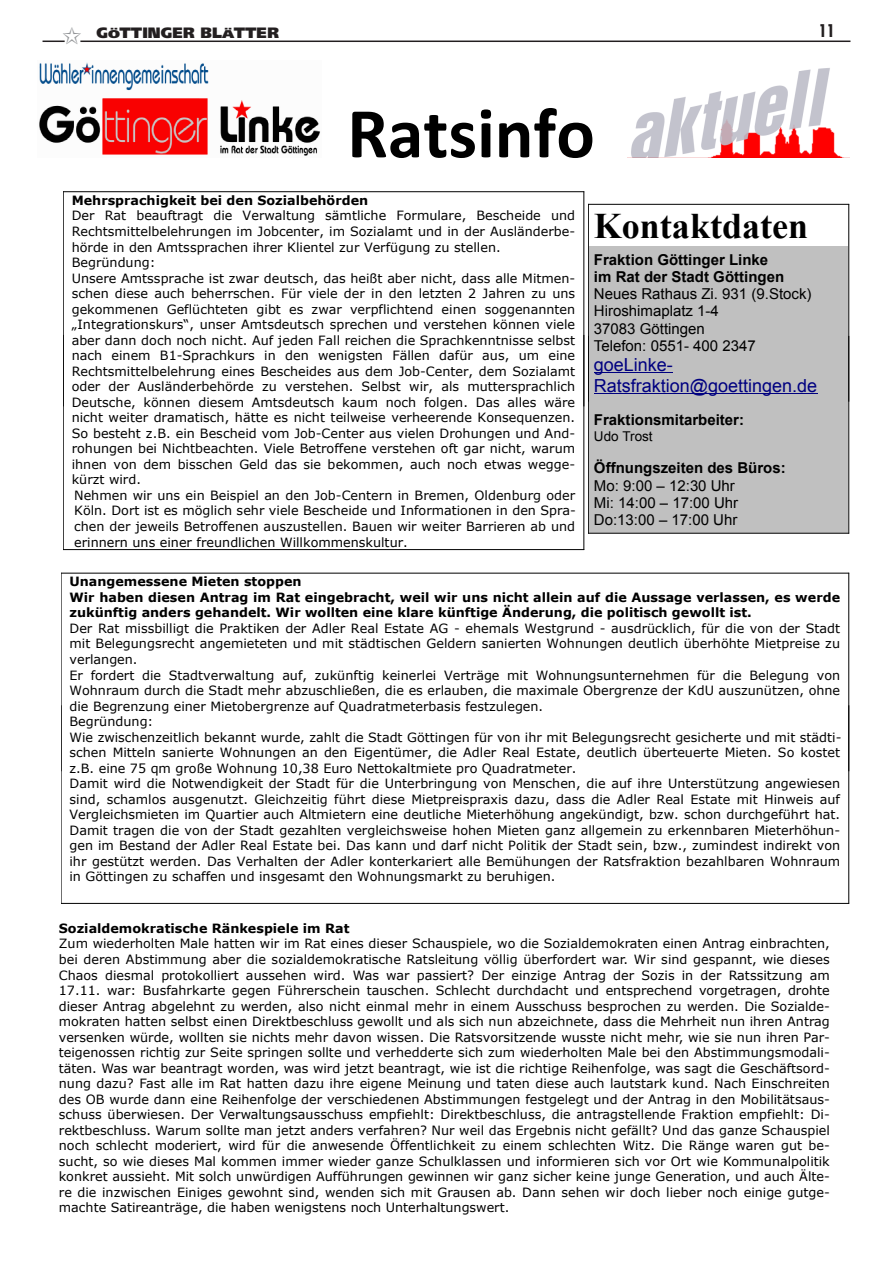
<style>
.page{position:relative;width:893px;height:1263px;background:#fff}
.page>*{position:absolute;margin:0;border:0;box-sizing:border-box;transform-origin:0 0}
.t1{font:700 72px "Calibri";color:#000}
.t2{font:700 36px "Times New Roman";color:#000}
.t3{font:18px/20.7px "Arial";color:#000080}
.t4{font:700 condensed 18px "Futura BT";color:#231f20}
.t5{font:15px/17.2px "Arial";color:#000}
.t6{font:700 15px/17.2px "Arial";color:#000}
.t7{font:900 15px "Frutiger";color:#231f20}
.t8{font:13.5px "Arial";color:#000}
.t9{font:12.75px/15.6px "Verdana";color:#000}
.t10{font:700 12.75px/15.5px "Verdana";color:#000}
.s1{font-size:11.25px}
</style>
<div class="page">
<hr style="left:80px;top:41px;width:770px;height:1px;background:#231f20">
<img style="left:39px;top:62px;width:281px;height:94px">
<img style="left:631px;top:68px;width:211px;height:89px">
<div style="left:589px;top:246px;width:259px;height:22px;background:#c0c0c0"></div>
<div style="left:589px;top:268px;width:259px;height:17px;background:#c0c0c0"></div>
<div style="left:589px;top:285px;width:259px;height:17px;background:#c0c0c0"></div>
<div style="left:589px;top:302px;width:259px;height:18px;background:#c0c0c0"></div>
<div style="left:589px;top:320px;width:259px;height:17px;background:#c0c0c0"></div>
<div style="left:589px;top:337px;width:259px;height:17px;background:#c0c0c0"></div>
<div style="left:589px;top:354px;width:259px;height:21px;background:#c0c0c0"></div>
<div style="left:589px;top:375px;width:259px;height:20px;background:#c0c0c0"></div>
<div style="left:589px;top:395px;width:259px;height:16px;background:#c0c0c0"></div>
<div style="left:589px;top:411px;width:259px;height:17px;background:#c0c0c0"></div>
<div style="left:589px;top:428px;width:259px;height:16px;background:#c0c0c0"></div>
<div style="left:589px;top:444px;width:259px;height:15px;background:#c0c0c0"></div>
<div style="left:589px;top:459px;width:259px;height:18px;background:#c0c0c0"></div>
<div style="left:589px;top:477px;width:259px;height:17px;background:#c0c0c0"></div>
<div style="left:589px;top:494px;width:259px;height:17px;background:#c0c0c0"></div>
<div style="left:589px;top:511px;width:259px;height:22px;background:#c0c0c0"></div>
<hr style="left:594px;top:372px;width:79px;height:1px;background:#000080">
<hr style="left:594px;top:393px;width:223px;height:1px;background:#000080">
<hr style="left:588px;top:204px;width:1px;height:198px;background:#000">
<hr style="left:588px;top:204px;width:261px;height:1px;background:#000">
<hr style="left:848px;top:204px;width:1px;height:198px;background:#000">
<hr style="left:588px;top:336px;width:1px;height:198px;background:#000">
<hr style="left:588px;top:533px;width:261px;height:1px;background:#000">
<hr style="left:848px;top:336px;width:1px;height:198px;background:#000">
<hr style="left:61px;top:573px;width:1px;height:198px;background:#000">
<hr style="left:61px;top:573px;width:788px;height:1px;background:#000">
<hr style="left:848px;top:573px;width:1px;height:198px;background:#000">
<hr style="left:61px;top:705px;width:1px;height:199px;background:#000">
<hr style="left:61px;top:903px;width:788px;height:1px;background:#000">
<hr style="left:848px;top:705px;width:1px;height:199px;background:#000">
<hr style="left:63px;top:191px;width:1px;height:215px;background:#000">
<hr style="left:63px;top:191px;width:521px;height:1px;background:#000">
<hr style="left:583px;top:191px;width:1px;height:215px;background:#000">
<hr style="left:63px;top:335px;width:1px;height:215px;background:#000">
<hr style="left:63px;top:549px;width:521px;height:1px;background:#000">
<hr style="left:583px;top:335px;width:1px;height:215px;background:#000">
<svg style="left:43px;top:40px;width:38px;height:2px"></svg>
<p class="t7" style="left:97px;top:24px;width:184px">G<span class="s1">Ö</span>TTINGER BL<span class="s1">Ä</span>TTER</p>
<h3 class="t4" style="left:819px;top:20px;width:17px">11</h3>
<h1 class="t1" style="left:347px;top:87px;width:249px">Ratsinfo</h1>
<p class="t10" style="left:72px;top:192px;width:298px">Mehrsprachigkeit bei den Sozialbehörden</p>
<p class="t9" style="left:72px;top:208px;width:506px">Der Rat beauftragt die Verwaltung sämtliche Formulare, Bescheide und Rechtsmittelbelehrungen im Jobcenter, im Sozialamt und in der Ausländerbe&shy;hörde in den Amtssprachen ihrer Klientel zur Verfügung zu stellen.<br>Begründung:<br>Unsere Amtssprache ist zwar deutsch, das heißt aber nicht, dass alle Mitmen&shy;schen diese auch beherrschen. Für viele der in den letzten 2 Jahren zu uns gekommenen Geflüchteten gibt es zwar verpflichtend einen soggenannten „Integrationskurs“, unser Amtsdeutsch sprechen und verstehen können viele aber dann doch noch nicht. Auf jeden Fall reichen die Sprachkenntnisse selbst nach einem B1-Sprachkurs in den wenigsten Fällen dafür aus, um eine Rechtsmittelbelehrung eines Bescheides aus dem Job-Center, dem Sozialamt oder der Ausländerbehörde zu verstehen. Selbst wir, als muttersprachlich Deutsche, können diesem Amtsdeutsch kaum noch folgen. Das alles wäre nicht weiter dramatisch, hätte es nicht teilweise verheerende Konsequenzen.<br>So besteht z.B. ein Bescheid vom Job-Center aus vielen Drohungen und And&shy;rohungen bei Nichtbeachten. Viele Betroffene verstehen oft gar nicht, warum ihnen von dem bisschen Geld das sie bekommen, auch noch etwas wegge&shy;kürzt wird.<br>Nehmen wir uns ein Beispiel an den Job-Centern in Bremen, Oldenburg oder Köln. Dort ist es möglich sehr viele Bescheide und Informationen in den Spra&shy;chen der jeweils Betroffenen auszustellen. Bauen wir weiter Barrieren ab und erinnern uns einer freundlichen Willkommenskultur.</p>
<h2 class="t2" style="left:594px;top:201px;width:216px">Kontaktdaten</h2>
<p class="t6" style="left:594px;top:251px;width:192px">Fraktion Göttinger Linke im Rat der Stadt Göttingen</p>
<p class="t5" style="left:594px;top:285px;width:219px">Neues Rathaus Zi. 931 (9.Stock)<br>Hiroshimaplatz 1-4<br>37083 Göttingen<br>Telefon: 0551- 400 2347</p>
<h3 class="t3" style="left:594px;top:354px;width:225px">goeLinke-<br>Ratsfraktion@goettingen.de</h3>
<p class="t6" style="left:594px;top:412px;width:152px">Fraktionsmitarbeiter:</p>
<p class="t8" style="left:594px;top:427px;width:60px">Udo Trost</p>
<p class="t6" style="left:594px;top:460px;width:193px">Öffnungszeiten des Büros:</p>
<p class="t5" style="left:594px;top:477px;width:146px">Mo: 9:00 – 12:30 Uhr<br>Mi: 14:00 – 17:00 Uhr<br>Do:13:00 – 17:00 Uhr</p>
<p class="t10" style="left:70px;top:574px;width:772px">Unangemessene Mieten stoppen<br>Wir haben diesen Antrag im Rat eingebracht, weil wir uns nicht allein auf die Aussage verlassen, es werde zukünftig anders gehandelt. Wir wollten eine klare künftige Änderung, die politisch gewollt ist.</p>
<p class="t9" style="left:70px;top:620px;width:773px">Der Rat missbilligt die Praktiken der Adler Real Estate AG - ehemals Westgrund - ausdrücklich, für die von der Stadt mit Belegungsrecht angemieteten und mit städtischen Geldern sanierten Wohnungen deutlich überhöhte Mietpreise zu verlangen.<br>Er fordert die Stadtverwaltung auf, zukünftig keinerlei Verträge mit Wohnungsunternehmen für die Belegung von Wohnraum durch die Stadt mehr abzuschließen, die es erlauben, die maximale Obergrenze der KdU auszunützen, ohne die Begrenzung einer Mietobergrenze auf Quadratmeterbasis festzulegen.<br>Begründung:<br>Wie zwischenzeitlich bekannt wurde, zahlt die Stadt Göttingen für von ihr mit Belegungsrecht gesicherte und mit städti&shy;schen Mitteln sanierte Wohnungen an den Eigentümer, die Adler Real Estate, deutlich überteuerte Mieten. So kostet z.B. eine 75 qm große Wohnung 10,38 Euro Nettokaltmiete pro Quadratmeter.<br>Damit wird die Notwendigkeit der Stadt für die Unterbringung von Menschen, die auf ihre Unterstützung angewiesen sind, schamlos ausgenutzt. Gleichzeitig führt diese Mietpreispraxis dazu, dass die Adler Real Estate mit Hinweis auf Vergleichsmieten im Quartier auch Altmietern eine deutliche Mieterhöhung angekündigt, bzw. schon durchgeführt hat.<br>Damit tragen die von der Stadt gezahlten vergleichsweise hohen Mieten ganz allgemein zu erkennbaren Mieterhöhun&shy;gen im Bestand der Adler Real Estate bei. Das kann und darf nicht Politik der Stadt sein, bzw., zumindest indirekt von ihr gestützt werden. Das Verhalten der Adler konterkariert alle Bemühungen der Ratsfraktion bezahlbaren Wohnraum in Göttingen zu schaffen und insgesamt den Wohnungsmarkt zu beruhigen.</p>
<p class="t10" style="left:59px;top:920px;width:292px">Sozialdemokratische Ränkespiele im Rat</p>
<p class="t9" style="left:59px;top:936px;width:772px;text-align:justify">Zum wiederholten Male hatten wir im Rat eines dieser Schauspiele, wo die Sozialdemokraten einen Antrag einbrachten, bei deren Abstimmung aber die sozialdemokratische Ratsleitung völlig überfordert war. Wir sind gespannt, wie dieses Chaos diesmal protokolliert aussehen wird. Was war passiert? Der einzige Antrag der Sozis in der Ratssitzung am 17.11. war: Busfahrkarte gegen Führerschein tauschen. Schlecht durchdacht und entsprechend vorgetragen, drohte dieser Antrag abgelehnt zu werden, also nicht einmal mehr in einem Ausschuss besprochen zu werden. Die Sozialde&shy;mokraten hatten selbst einen Direktbeschluss gewollt und als sich nun abzeichnete, dass die Mehrheit nun ihren Antrag versenken würde, wollten sie nichts mehr davon wissen. Die Ratsvorsitzende wusste nicht mehr, wie sie nun ihren Par&shy;teigenossen richtig zur Seite springen sollte und verhedderte sich zum wiederholten Male bei den Abstimmungsmodali&shy;täten. Was war beantragt worden, was wird jetzt beantragt, wie ist die richtige Reihenfolge, was sagt die Geschäftsord&shy;nung dazu? Fast alle im Rat hatten dazu ihre eigene Meinung und taten diese auch lautstark kund. Nach Einschreiten des OB wurde dann eine Reihenfolge der verschiedenen Abstimmungen festgelegt und der Antrag in den Mobilitätsaus&shy;schuss überwiesen. Der Verwaltungsausschuss empfiehlt: Direktbeschluss, die antragstellende Fraktion empfiehlt: Di&shy;rektbeschluss. Warum sollte man jetzt anders verfahren? Nur weil das Ergebnis nicht gefällt? Und das ganze Schauspiel noch schlecht moderiert, wird für die anwesende Öffentlichkeit zu einem schlechten Witz. Die Ränge waren gut be&shy;sucht, so wie dieses Mal kommen immer wieder ganze Schulklassen und informieren sich vor Ort wie Kommunalpolitik konkret aussieht. Mit solch unwürdigen Aufführungen gewinnen wir ganz sicher keine junge Generation, und auch Älte&shy;re die inzwischen Einiges gewohnt sind, wenden sich mit Grausen ab. Dann sehen wir doch lieber noch einige gutge&shy;machte Satireanträge, die haben wenigstens noch Unterhaltungswert.</p>
</div>
